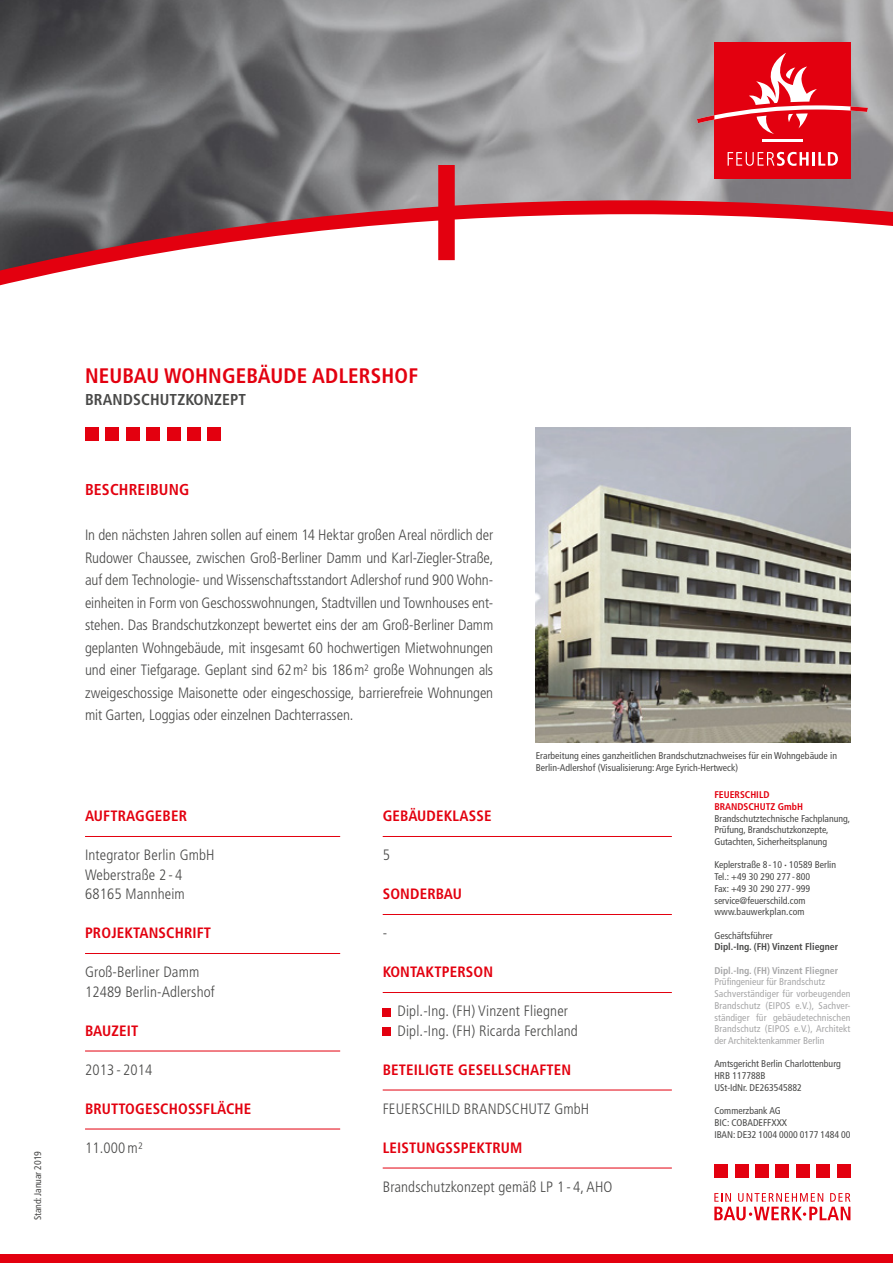
<style>
.page{position:relative;width:893px;height:1263px;background:#fff}
.page>*{position:absolute;margin:0;border:0;box-sizing:border-box;transform-origin:0 0}
.t1{font:700 condensed 21px "Frutiger LT Std";letter-spacing:.01em;color:#e3000f}
.t2{font:700 condensed 15.75px "Frutiger LT Std";letter-spacing:.01em;color:#494948}
.t3{font:700 condensed 15.75px "Frutiger LT Std";letter-spacing:.01em;color:#e3000f}
.t4{font:300 condensed 15px/22.5px "Frutiger LT Std";letter-spacing:.01em;color:#494948}
.t5{font:700 condensed 15px "Frutiger LT Std";letter-spacing:.01em;color:#e3000f}
.t6{font:condensed 9.75px/11.7px "Frutiger LT Std";color:#494948}
.t7{font:condensed 9.75px/11.7px "Frutiger LT Std";letter-spacing:.01em;color:#a7a7a8}
.t8{font:700 condensed 9.75px "Frutiger LT Std";color:#494948}
.t9{font:700 condensed 9.75px "Frutiger LT Std";color:#a7a7a8}
.t10{font:700 condensed 9.75px/11.7px "Frutiger LT Std";color:#e3000f}
</style>
<div class="page">
<img style="left:0;top:0;width:893px;height:165px">
<div style="left:0;top:1254px;width:893px;height:9px;background:#e3000f"></div>
<svg style="left:0;top:165px;width:893px;height:121px"></svg>
<svg style="left:714px;top:1193px;width:136px;height:27px"></svg>
<div style="left:837px;top:1164px;width:13px;height:14px;background:#e3000f"></div>
<div style="left:816px;top:1164px;width:14px;height:14px;background:#e3000f"></div>
<div style="left:796px;top:1164px;width:14px;height:14px;background:#e3000f"></div>
<div style="left:776px;top:1164px;width:13px;height:14px;background:#e3000f"></div>
<div style="left:755px;top:1164px;width:14px;height:14px;background:#e3000f"></div>
<div style="left:735px;top:1164px;width:13px;height:14px;background:#e3000f"></div>
<div style="left:714px;top:1164px;width:14px;height:14px;background:#e3000f"></div>
<div style="left:714px;top:42px;width:136px;height:136px;background:#e3000f"></div>
<hr style="left:762px;top:139px;width:41px;height:2px;background:#fff">
<svg style="left:728px;top:152px;width:81px;height:14px"></svg>
<hr style="left:812px;top:152px;width:3px;height:14px;background:#fff">
<svg style="left:818px;top:152px;width:20px;height:14px"></svg>
<svg style="left:697px;top:53px;width:171px;height:81px"></svg>
<img style="left:536px;top:428px;width:314px;height:314px">
<div style="left:208px;top:428px;width:13px;height:13px;background:#e3000f"></div>
<div style="left:187px;top:428px;width:14px;height:13px;background:#e3000f"></div>
<div style="left:167px;top:428px;width:13px;height:13px;background:#e3000f"></div>
<div style="left:146px;top:428px;width:14px;height:13px;background:#e3000f"></div>
<div style="left:126px;top:428px;width:14px;height:13px;background:#e3000f"></div>
<div style="left:106px;top:428px;width:13px;height:13px;background:#e3000f"></div>
<div style="left:85px;top:428px;width:14px;height:13px;background:#e3000f"></div>
<hr style="left:85px;top:836px;width:255px;height:1px;background:#e3000f">
<hr style="left:85px;top:953px;width:255px;height:1px;background:#e3000f">
<hr style="left:85px;top:1051px;width:255px;height:1px;background:#e3000f">
<hr style="left:85px;top:1129px;width:255px;height:1px;background:#e3000f">
<hr style="left:383px;top:836px;width:289px;height:1px;background:#e3000f">
<hr style="left:383px;top:914px;width:289px;height:1px;background:#e3000f">
<hr style="left:383px;top:992px;width:289px;height:1px;background:#e3000f">
<hr style="left:383px;top:1090px;width:289px;height:1px;background:#e3000f">
<hr style="left:383px;top:1168px;width:289px;height:1px;background:#e3000f">
<div style="left:383px;top:1008px;width:8px;height:8px;background:#e3000f"></div>
<div style="left:383px;top:1027px;width:8px;height:9px;background:#e3000f"></div>
<p class="t6" style="left:32px;top:1220px;width:71px;rotate:-90deg">Stand: Januar 2019</p>
<h1 class="t1" style="left:85px;top:363px;width:335px">NEUBAU WOHNGEBÄUDE ADLERSHOF</h1>
<p class="t2" style="left:85px;top:390px;width:163px">BRANDSCHUTZKONZEPT</p>
<p class="t3" style="left:85px;top:480px;width:106px">BESCHREIBUNG</p>
<p class="t4" style="left:85px;top:524px;width:410px;text-align:justify">In den nächsten Jahren sollen auf einem 14 Hektar großen Areal nördlich der Rudower Chaussee, zwischen Groß-Berliner Damm und Karl-Ziegler-Straße, auf dem Technologie- und Wissenschaftsstandort Adlershof rund 900 Wohn&shy;einheiten in Form von Geschosswohnungen, Stadtvillen und Townhouses ent&shy;stehen. Das Brandschutzkonzept bewertet eins der am Groß-Berliner Damm geplanten Wohngebäude, mit insgesamt 60 hochwertigen Mietwohnungen und einer Tiefgarage. Geplant sind 62m² bis 186m² große Wohnungen als zweigeschossige Maisonette oder eingeschossige, barrierefreie Wohnungen mit Garten, Loggias oder einzelnen Dachterrassen.</p>
<p class="t6" style="left:536px;top:750px;width:303px">Erarbeitung eines ganzheitlichen Brandschutznachweises für ein Wohngebäude in<br>Berlin-Adlershof (Visualisierung: Arge Eyrich-Hertweck)</p>
<p class="t5" style="left:85px;top:807px;width:104px">AUFTRAGGEBER</p>
<p class="t4" style="left:85px;top:846px;width:131px;line-height:19.5px">Integrator Berlin GmbH<br>Weberstraße 2 - 4<br>68165 Mannheim</p>
<p class="t5" style="left:85px;top:924px;width:128px">PROJEKTANSCHRIFT</p>
<p class="t4" style="left:85px;top:963px;width:131px;line-height:19.5px">Groß-Berliner Damm<br>12489 Berlin-Adlershof</p>
<p class="t5" style="left:85px;top:1022px;width:55px">BAUZEIT</p>
<p class="t4" style="left:85px;top:1059px;width:69px">2013 - 2014</p>
<p class="t5" style="left:85px;top:1100px;width:168px">BRUTTOGESCHOSSFLÄCHE</p>
<p class="t4" style="left:85px;top:1137px;width:59px">11.000m²</p>
<p class="t5" style="left:383px;top:807px;width:110px">GEBÄUDEKLASSE</p>
<p class="t4" style="left:383px;top:844px;width:9px">5</p>
<p class="t5" style="left:383px;top:885px;width:81px">SONDERBAU</p>
<p class="t4" style="left:383px;top:922px;width:6px">-</p>
<p class="t5" style="left:383px;top:963px;width:112px">KONTAKTPERSON</p>
<p class="t4" style="left:398px;top:1002px;width:182px;line-height:19.5px">Dipl.-Ing. (FH) Vinzent Fliegner<br>Dipl.-Ing. (FH) Ricarda Ferchland</p>
<p class="t5" style="left:383px;top:1061px;width:190px">BETEILIGTE GESELLSCHAFTEN</p>
<p class="t4" style="left:383px;top:1098px;width:208px">FEUERSCHILD BRANDSCHUTZ GmbH</p>
<p class="t5" style="left:383px;top:1139px;width:141px">LEISTUNGSSPEKTRUM</p>
<p class="t4" style="left:383px;top:1176px;width:231px">Brandschutzkonzept gemäß LP 1 - 4, AHO</p>
<p class="t10" style="left:714px;top:789px;width:90px">FEUERSCHILD<br>BRANDSCHUTZ GmbH</p>
<p class="t6" style="left:714px;top:812px;width:137px">Brandschutztechnische Fachplanung,<br>Prüfung, Brandschutzkonzepte,<br>Gutachten, Sicherheitsplanung</p>
<p class="t6" style="left:714px;top:859px;width:123px">Keplerstraße 8 - 10 <sup>•</sup> 10589 Berlin<br>Tel.: +49 30 290 277 - 800<br>Fax: +49 30 290 277 - 999 service@feuerschild.com www.bauwerkplan.com</p>
<p class="t6" style="left:714px;top:929px;width:60px">Geschäftsführer</p>
<p class="t8" style="left:714px;top:941px;width:125px">Dipl.-Ing. (FH) Vinzent Fliegner</p>
<p class="t9" style="left:714px;top:964px;width:125px">Dipl.-Ing. (FH) Vinzent Fliegner</p>
<p class="t7" style="left:714px;top:976px;width:138px">Prüfingenieur für Brandschutz Sachverständiger für vorbeugenden Brandschutz (EIPOS e.V.), Sachver&shy;ständiger für gebäudetechnischen Brandschutz (EIPOS e.V.), Architekt der Architektenkammer Berlin</p>
<p class="t6" style="left:714px;top:1058px;width:128px">Amtsgericht Berlin Charlottenburg<br>HRB 117788B<br>USt-IdNr. DE263545882</p>
<p class="t6" style="left:714px;top:1105px;width:138px">Commerzbank AG<br>BIC: COBADEFFXXX<br>IBAN: DE32 1004 0000 0177 1484 00</p>
</div>
